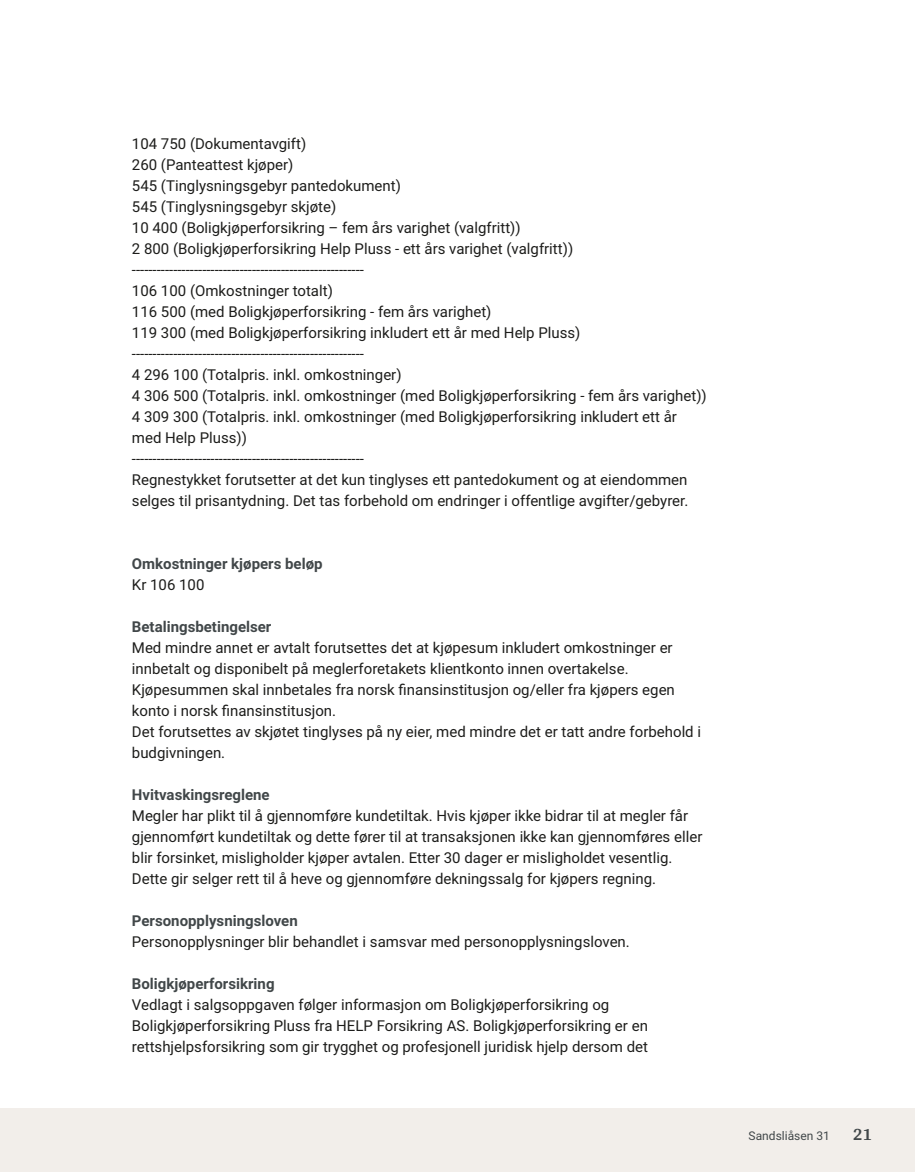
<style>
.page{position:relative;width:915px;height:1172px;background:#fff}
.page>*{position:absolute;margin:0;border:0;box-sizing:border-box;transform-origin:0 0}
.t1{font:700 18px "Arya";color:#414749}
.t2{font:15px/21px "Roboto Vitec";color:#1d1d1b}
.t3{font:700 15px "Roboto Vitec";color:#414749}
.t4{font:12px "Roboto Vitec";color:#414749}
</style>
<div class="page">
<div style="left:0;top:1108px;width:914px;height:64px;background:#f2eeea"></div>
<p class="t2" style="left:132px;top:132px;width:576px">104 750 (Dokumentavgift)<br>260 (Panteattest kjøper)<br>545 (Tinglysningsgebyr pantedokument)<br>545 (Tinglysningsgebyr skjøte)<br>10 400 (Boligkjøperforsikring – fem års varighet (valgfritt))<br>2 800 (Boligkjøperforsikring Help Pluss ‑ ett års varighet (valgfritt))<br>‑‑‑‑‑‑‑‑‑‑‑‑‑‑‑‑‑‑‑‑------------------------------------<br>106 100 (Omkostninger totalt)<br>116 500 (med Boligkjøperforsikring ‑ fem års varighet)<br>119 300 (med Boligkjøperforsikring inkludert ett år med Help Pluss)<br>‑‑‑‑‑‑‑‑‑‑‑‑‑‑‑‑‑‑‑‑------------------------------------<br>4 296 100 (Totalpris. inkl. omkostninger)<br>4 306 500 (Totalpris. inkl. omkostninger (med Boligkjøperforsikring ‑ fem års varighet))<br>4 309 300 (Totalpris. inkl. omkostninger (med Boligkjøperforsikring inkludert ett år med Help Pluss))<br>‑‑‑‑‑‑‑‑‑‑‑‑‑‑‑‑‑‑‑‑------------------------------------<br>Regnestykket forutsetter at det kun tinglyses ett pantedokument og at eiendommen selges til prisantydning. Det tas forbehold om endringer i offentlige avgifter/gebyrer.</p>
<p class="t3" style="left:132px;top:553px;width:192px">Omkostninger kjøpers beløp</p>
<p class="t2" style="left:132px;top:573px;width:74px">Kr 106 100</p>
<p class="t3" style="left:132px;top:616px;width:141px">Betalingsbetingelser</p>
<p class="t2" style="left:132px;top:636px;width:570px">Med mindre annet er avtalt forutsettes det at kjøpesum inkludert omkostninger er innbetalt og disponibelt på meglerforetakets klientkonto innen overtakelse.<br>Kjøpesummen skal innbetales fra norsk finansinstitusjon og/eller fra kjøpers egen konto i norsk finansinstitusjon.<br>Det forutsettes av skjøtet tinglyses på ny eier, med mindre det er tatt andre forbehold i budgivningen.</p>
<p class="t3" style="left:132px;top:784px;width:139px">Hvitvaskingsreglene</p>
<p class="t2" style="left:132px;top:804px;width:571px">Megler har plikt til å gjennomføre kundetiltak. Hvis kjøper ikke bidrar til at megler får gjennomført kundetiltak og dette fører til at transaksjonen ikke kan gjennomføres eller blir forsinket, misligholder kjøper avtalen. Etter 30 dager er misligholdet vesentlig.<br>Dette gir selger rett til å heve og gjennomføre dekningssalg for kjøpers regning.</p>
<p class="t3" style="left:132px;top:910px;width:167px">Personopplysningsloven</p>
<p class="t2" style="left:132px;top:930px;width:499px">Personopplysninger blir behandlet i samsvar med personopplysningsloven.</p>
<p class="t3" style="left:132px;top:973px;width:144px">Boligkjøperforsikring</p>
<p class="t2" style="left:132px;top:993px;width:517px">Vedlagt i salgsoppgaven følger informasjon om Boligkjøperforsikring og<br>Boligkjøperforsikring Pluss fra HELP Forsikring AS. Boligkjøperforsikring er en rettshjelpsforsikring som gir trygghet og profesjonell juridisk hjelp dersom det</p>
<p class="t4" style="left:748px;top:1127px;width:83px">Sandsliåsen 31</p>
<p class="t1" style="left:852px;top:1123px;width:21px">21</p>
</div>
